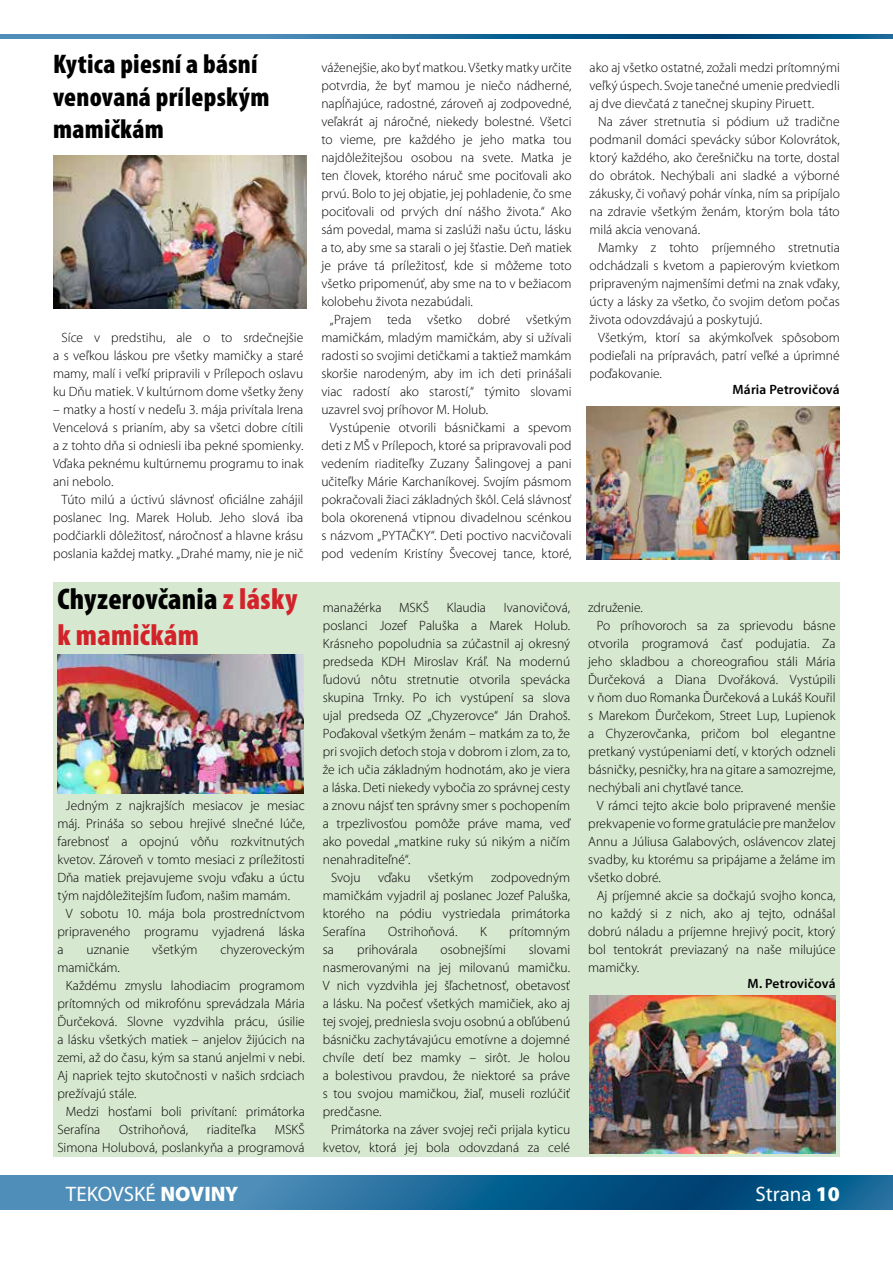
<style>
.page{position:relative;width:893px;height:1263px;background:#fff}
.page>*{position:absolute;margin:0;border:0;box-sizing:border-box;transform-origin:0 0}
.t1{font:900 condensed 30px/36px "Mini Pro";letter-spacing:.01em;color:#d2232a}
.t2{font:900 condensed 27px/32.4px "Mini Pro";letter-spacing:.01em;color:#000}
.t3{font:21px "Mini Pro";color:#fff}
.t4{font:300 13.5px/18px "Mini Pro";color:#000;text-align:justify}
.t5{font:600 13.5px "Mini Pro";letter-spacing:.01em;color:#000}
.s1{color:#000}
.s2{font-weight:900}
</style>
<div class="page">
<svg style="left:0;top:1176px;width:893px;height:34px;background:#236d9b"></svg>
<svg style="left:0;top:34px;width:893px;height:4px;background:#246d9c"></svg>
<div style="left:53px;top:583px;width:787px;height:574px;background:#d7e8d0"></div>
<img style="left:57px;top:655px;width:246px;height:138px">
<img style="left:590px;top:995px;width:246px;height:158px">
<img style="left:53px;top:155px;width:254px;height:153px">
<img style="left:586px;top:406px;width:254px;height:153px">
<h2 class="t2" style="left:53px;top:49px;width:218px">Kytica piesní a básní venovaná prílepským mamičkám</h2>
<p class="t4" style="left:53px;top:329px;width:252px;text-indent:9px">Síce v predstihu, ale o to srdečnejšie a s veľkou láskou pre všetky mamičky a staré mamy, malí i veľkí pripravili v Prílepoch oslavu ku Dňu matiek. V kultúrnom dome všetky ženy</p>
<p class="t4" style="left:53px;top:401px;width:252px">– matky a hostí v nedeľu 3. mája privítala Irena Vencelová s prianím, aby sa všetci dobre cítili a z tohto dňa si odniesli iba pekné spomienky.<br>Vďaka peknému kultúrnemu programu to inak ani nebolo.</p>
<p class="t4" style="left:53px;top:491px;width:252px;text-indent:9px">Túto milú a úctivú slávnosť oficiálne zahájil poslanec Ing. Marek Holub. Jeho slová iba podčiarkli dôležitosť, náročnosť a hlavne krásu poslania každej matky. „Drahé mamy, nie je nič</p>
<h1 class="t1" style="left:57px;top:582px;width:242px"><span class="s1">Chyzerovčania</span> z lásky k mamičkám</h1>
<p class="t4" style="left:57px;top:797px;width:249px;text-indent:9px">Jedným z najkrajších mesiacov je mesiac máj. Prináša so sebou hrejivé slnečné lúče, farebnosť a opojnú vôňu rozkvitnutých kvetov. Zároveň v tomto mesiaci z príležitosti Dňa matiek prejavujeme svoju vďaku a úctu tým najdôležitejším ľuďom, našim mamám.</p>
<p class="t4" style="left:57px;top:905px;width:249px;text-indent:9px">V sobotu 10. mája bola prostredníctvom pripraveného programu vyjadrená láska a</p>
<p class="t4" style="left:86px;top:941px;width:44px">uznanie</p>
<p class="t4" style="left:152px;top:941px;width:47px">všetkým</p>
<p class="t4" style="left:220px;top:941px;width:86px">chyzeroveckým</p>
<p class="t4" style="left:57px;top:959px;width:64px">mamičkám.</p>
<p class="t4" style="left:66px;top:977px;width:240px">Každému zmyslu lahodiacim programom</p>
<p class="t4" style="left:57px;top:995px;width:249px">prítomných od mikrofónu sprevádzala Mária</p>
<p class="t4" style="left:57px;top:1013px;width:249px">Ďurčeková. Slovne vyzdvihla prácu, úsilie</p>
<p class="t4" style="left:57px;top:1031px;width:249px">a lásku všetkých matiek – anjelov žijúcich na</p>
<p class="t4" style="left:57px;top:1049px;width:249px">zemi, až do času, kým sa stanú anjelmi v nebi.</p>
<p class="t4" style="left:57px;top:1067px;width:249px">Aj napriek tejto skutočnosti v našich srdciach</p>
<p class="t4" style="left:57px;top:1085px;width:81px">prežívajú stále.</p>
<p class="t4" style="left:66px;top:1103px;width:240px">Medzi hosťami boli privítaní: primátorka</p>
<p class="t4" style="left:57px;top:1121px;width:45px">Serafína</p>
<p class="t4" style="left:119px;top:1121px;width:71px">Ostrihoňová,</p>
<p class="t4" style="left:207px;top:1121px;width:51px">riaditeľka</p>
<p class="t4" style="left:57px;top:1121px;width:249px;text-align:right">MSKŠ<br>Simona Holubová, poslankyňa a programová</p>
<p class="t4" style="left:321px;top:59px;width:252px">váženejšie, ako byť matkou. Všetky matky určite potvrdia, že byť mamou je niečo nádherné, napĺňajúce, radostné, zároveň aj zodpovedné, veľakrát aj náročné, niekedy bolestné. Všetci to vieme, pre každého je jeho matka tou najdôležitejšou osobou na svete. Matka je ten človek, ktorého náruč sme pociťovali ako prvú. Bolo to jej objatie, jej pohladenie, čo sme pociťovali od prvých dní nášho života.“ Ako sám povedal, mama si zaslúži našu úctu, lásku a to, aby sme sa starali o jej šťastie. Deň matiek je práve tá príležitosť, kde si môžeme toto všetko pripomenúť, aby sme na to v bežiacom kolobehu života nezabúdali.</p>
<p class="t4" style="left:321px;top:311px;width:252px;text-indent:9px">„Prajem teda všetko dobré všetkým mamičkám, mladým mamičkám, aby si užívali radosti so svojimi detičkami a taktiež mamkám skoršie narodeným, aby im ich deti prinášali viac radostí ako starostí,“ týmito slovami uzavrel svoj príhovor M. Holub.</p>
<p class="t4" style="left:321px;top:419px;width:252px;text-indent:9px">Vystúpenie otvorili básničkami a spevom deti z MŠ v Prílepoch, ktoré sa pripravovali pod vedením riaditeľky Zuzany Šalingovej a pani učiteľky Márie Karchaníkovej. Svojím pásmom pokračovali žiaci základných škôl. Celá slávnosť bola okorenená vtipnou divadelnou scénkou s názvom „PYTAČKY“. Deti poctivo nacvičovali pod vedením Kristíny Švecovej tance, ktoré,</p>
<p class="t4" style="left:590px;top:59px;width:252px">ako aj všetko ostatné, zožali medzi prítomnými veľký úspech. Svoje tanečné umenie predviedli aj dve dievčatá z tanečnej skupiny Piruett.</p>
<p class="t4" style="left:590px;top:113px;width:252px;text-indent:9px">Na záver stretnutia si pódium už tradične podmanil domáci spevácky súbor Kolovrátok, ktorý každého, ako čerešničku na torte, dostal do obrátok. Nechýbali ani sladké a výborné zákusky, či voňavý pohár vínka, ním sa pripíjalo na zdravie všetkým ženám, ktorým bola táto milá akcia venovaná.</p>
<p class="t4" style="left:590px;top:239px;width:252px;text-indent:9px">Mamky z tohto príjemného stretnutia odchádzali s kvetom a papierovým kvietkom pripraveným najmenšími deťmi na znak vďaky, úcty a lásky za všetko, čo svojim deťom počas života odovzdávajú a poskytujú.</p>
<p class="t4" style="left:590px;top:328px;width:252px;text-indent:9px">Všetkým, ktorí sa akýmkoľvek spôsobom podieľali na prípravách, patrí veľké a úprimné poďakovanie.</p>
<p class="t5" style="left:733px;top:382px;width:109px">Mária Petrovičová</p>
<p class="t4" style="left:323px;top:599px;width:60px">manažérka</p>
<p class="t4" style="left:399px;top:599px;width:31px">MSKŠ</p>
<p class="t4" style="left:447px;top:599px;width:41px">Klaudia</p>
<p class="t4" style="left:504px;top:599px;width:68px">Ivanovičová,</p>
<p class="t4" style="left:323px;top:617px;width:249px">poslanci Jozef Paluška a Marek Holub.</p>
<p class="t4" style="left:323px;top:635px;width:249px">Krásneho popoludnia sa zúčastnil aj okresný</p>
<p class="t4" style="left:323px;top:653px;width:249px">predseda KDH Miroslav Kráľ. Na modernú</p>
<p class="t4" style="left:323px;top:671px;width:249px">ľudovú nôtu stretnutie otvorila spevácka</p>
<p class="t4" style="left:323px;top:689px;width:249px">skupina Trnky. Po ich vystúpení sa slova</p>
<p class="t4" style="left:323px;top:707px;width:249px">ujal predseda OZ „Chyzerovce“ Ján Drahoš.</p>
<p class="t4" style="left:323px;top:725px;width:249px">Poďakoval všetkým ženám – matkám za to, že</p>
<p class="t4" style="left:323px;top:743px;width:249px">pri svojich deťoch stoja v dobrom i zlom, za to,</p>
<p class="t4" style="left:323px;top:761px;width:249px">že ich učia základným hodnotám, ako je viera</p>
<p class="t4" style="left:323px;top:779px;width:249px">a láska. Deti niekedy vybočia zo správnej cesty</p>
<p class="t4" style="left:323px;top:797px;width:249px">a znovu nájsť ten správny smer s pochopením</p>
<p class="t4" style="left:323px;top:815px;width:249px">a trpezlivosťou pomôže práve mama, veď</p>
<p class="t4" style="left:323px;top:833px;width:249px">ako povedal „matkine ruky sú nikým a ničím</p>
<p class="t4" style="left:323px;top:851px;width:89px">nenahraditeľné“.</p>
<p class="t4" style="left:331px;top:869px;width:31px">Svoju</p>
<p class="t4" style="left:378px;top:869px;width:34px">vďaku</p>
<p class="t4" style="left:428px;top:869px;width:47px">všetkým</p>
<p class="t4" style="left:323px;top:869px;width:249px;text-indent:168px">zodpovedným mamičkám vyjadril aj poslanec Jozef Paluška, ktorého na pódiu vystriedala primátorka Serafína</p>
<p class="t4" style="left:388px;top:923px;width:71px">Ostrihoňová.</p>
<p class="t4" style="left:480px;top:923px;width:8px">K</p>
<p class="t4" style="left:509px;top:923px;width:62px">prítomným</p>
<p class="t4" style="left:323px;top:941px;width:249px;text-indent:206px">slovami nasmerovanými na jej milovanú mamičku.<br>V nich vyzdvihla jej šľachetnosť, obetavosť a lásku. Na počesť všetkých mamičiek, ako aj tej svojej, predniesla svoju osobnú a obľúbenú básničku zachytávajúcu emotívne a dojemné chvíle detí bez mamky – sirôt. Je holou a bolestivou pravdou, že niektoré sa práve s tou svojou mamičkou, žiaľ, museli rozlúčiť predčasne.</p>
<p class="t4" style="left:323px;top:1121px;width:249px;text-align:right">Primátorka na záver svojej reči prijala kyticu kvetov, ktorá jej bola odovzdaná za celé</p>
<p class="t4" style="left:323px;top:941px;width:13px">sa</p>
<p class="t4" style="left:357px;top:941px;width:62px">prihovárala</p>
<p class="t4" style="left:441px;top:941px;width:67px">osobnejšími</p>
<p class="t4" style="left:588px;top:599px;width:56px">združenie.</p>
<p class="t4" style="left:597px;top:617px;width:240px">Po príhovoroch sa za sprievodu básne</p>
<p class="t4" style="left:588px;top:634px;width:249px">otvorila programová časť podujatia. Za</p>
<p class="t4" style="left:588px;top:652px;width:249px">jeho skladbou a choreografiou stáli Mária</p>
<p class="t4" style="left:588px;top:670px;width:249px">Ďurčeková a Diana Dvořáková. Vystúpili</p>
<p class="t4" style="left:588px;top:688px;width:249px">v ňom duo Romanka Ďurčeková a Lukáš Kouřil</p>
<p class="t4" style="left:588px;top:706px;width:249px">s Marekom Ďurčekom, Street Lup, Lupienok</p>
<p class="t4" style="left:588px;top:724px;width:249px">a Chyzerovčanka, pričom bol elegantne</p>
<p class="t4" style="left:588px;top:742px;width:249px">pretkaný vystúpeniami detí, v ktorých odzneli</p>
<p class="t4" style="left:588px;top:760px;width:249px">básničky, pesničky, hra na gitare a samozrejme,</p>
<p class="t4" style="left:588px;top:778px;width:156px">nechýbali ani chytľavé tance.</p>
<p class="t4" style="left:597px;top:796px;width:240px">V rámci tejto akcie bolo pripravené menšie</p>
<p class="t4" style="left:588px;top:814px;width:249px">prekvapenie vo forme gratulácie pre manželov</p>
<p class="t4" style="left:588px;top:832px;width:249px">Annu a Júliusa Galabových, oslávencov zlatej</p>
<p class="t4" style="left:588px;top:850px;width:249px">svadby, ku ktorému sa pripájame a želáme im</p>
<p class="t4" style="left:588px;top:868px;width:74px">všetko dobré.</p>
<p class="t4" style="left:597px;top:886px;width:240px">Aj príjemné akcie sa dočkajú svojho konca,</p>
<p class="t4" style="left:588px;top:904px;width:249px">no každý si z nich, ako aj tejto, odnášal</p>
<p class="t4" style="left:588px;top:922px;width:249px">dobrú náladu a príjemne hrejivý pocit, ktorý</p>
<p class="t4" style="left:588px;top:940px;width:249px">bol tentokrát previazaný na naše milujúce</p>
<p class="t4" style="left:588px;top:958px;width:52px">mamičky.</p>
<p class="t5" style="left:747px;top:976px;width:90px">M. Petrovičová</p>
<h3 class="t3" style="left:66px;top:1182px;width:174px">TEKOVSKÉ <span class="s2">NOVINY</span></h3>
<h3 class="t3" style="left:756px;top:1182px;width:86px">Strana <span class="s2">10</span></h3>
</div>
